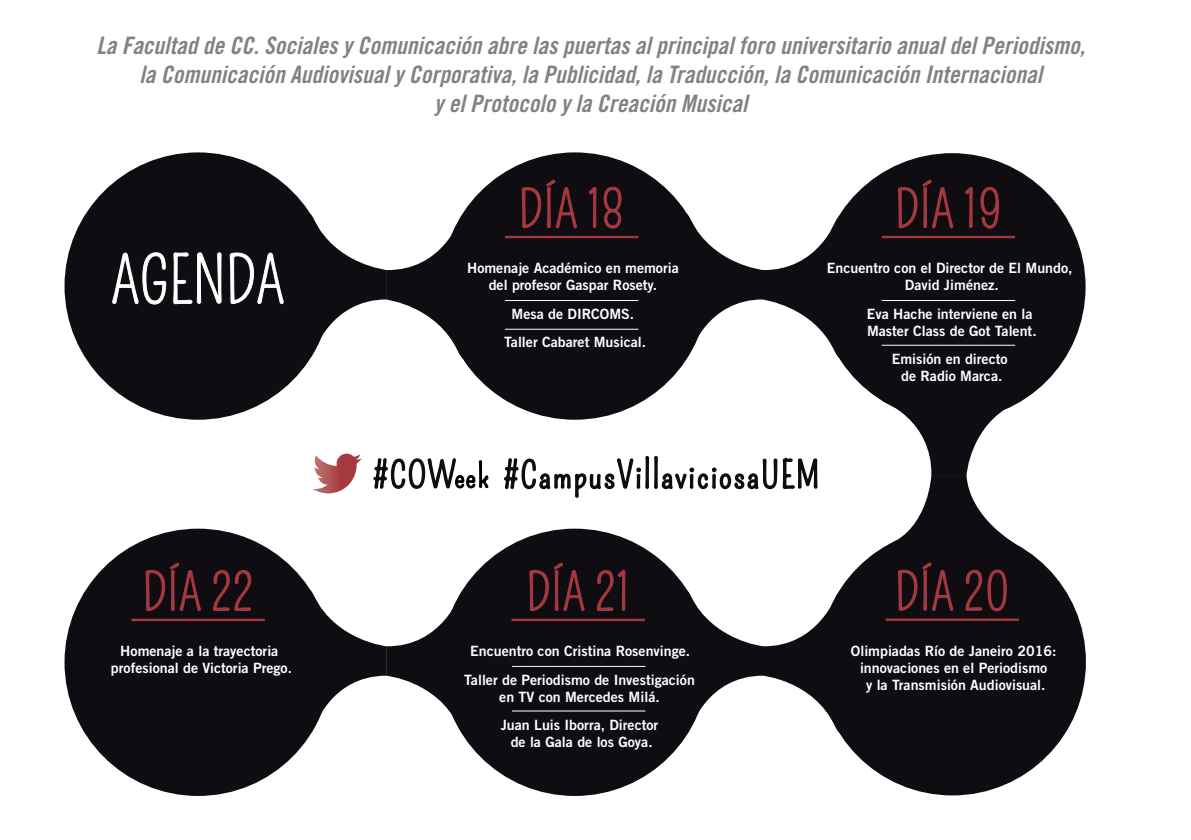
<style>
.page{position:relative;width:1191px;height:840px;background:#fff}
.page>*{position:absolute;margin:0;border:0;box-sizing:border-box;transform-origin:0 0}
.t1{font:63.4px "Pompiere";color:#fff}
.t2{font:50.4px "Pompiere";color:#a63940}
.t3{font:24px/28.8px "Trade Gothic Bold Cond Twenty Obl";color:#808285;text-align:center}
.t4{font:14.2px/17px "Trade Gothic Bold Two";color:#fff;text-align:center}
</style>
<div class="page">
<div style="left:441px;top:152px;width:267px;height:267px;background:#0f0c12;border-radius:50%"></div>
<div style="left:65px;top:152px;width:267px;height:267px;background:#0f0c12;border-radius:50%"></div>
<div style="left:441px;top:528px;width:267px;height:267px;background:#0f0c12;border-radius:50%"></div>
<div style="left:818px;top:153px;width:267px;height:267px;background:#0f0c12;border-radius:50%"></div>
<div style="left:819px;top:528px;width:267px;height:267px;background:#0f0c12;border-radius:50%"></div>
<svg style="left:669px;top:568px;width:187px;height:189px"></svg>
<svg style="left:882px;top:382px;width:164px;height:162px"></svg>
<svg style="left:292px;top:191px;width:187px;height:190px"></svg>
<svg style="left:112px;top:252px;width:54px;height:53px"></svg>
<svg style="left:173px;top:252px;width:49px;height:53px"></svg>
<svg style="left:229px;top:252px;width:55px;height:53px"></svg>
<hr style="left:512px;top:665px;width:133px;height:1px;background:#fff">
<hr style="left:512px;top:710px;width:133px;height:1px;background:#fff">
<svg style="left:898px;top:179px;width:55px;height:50px"></svg>
<svg style="left:965px;top:187px;width:8px;height:41px"></svg>
<svg style="left:980px;top:187px;width:19px;height:42px"></svg>
<hr style="left:881px;top:236px;width:134px;height:2px;background:#a63940">
<hr style="left:881px;top:300px;width:134px;height:1px;background:#fff">
<hr style="left:881px;top:345px;width:134px;height:1px;background:#fff">
<div style="left:65px;top:528px;width:267px;height:267px;background:#0f0c12;border-radius:50%"></div>
<svg style="left:145px;top:562px;width:56px;height:50px"></svg>
<svg style="left:213px;top:570px;width:38px;height:41px"></svg>
<hr style="left:131px;top:618px;width:134px;height:2px;background:#a63940">
<svg style="left:529px;top:562px;width:56px;height:50px"></svg>
<svg style="left:596px;top:569px;width:30px;height:42px"></svg>
<hr style="left:511px;top:618px;width:134px;height:2px;background:#a63940">
<svg style="left:898px;top:562px;width:55px;height:49px"></svg>
<svg style="left:965px;top:569px;width:42px;height:42px"></svg>
<hr style="left:885px;top:618px;width:134px;height:2px;background:#a63940">
<svg style="left:503px;top:176px;width:352px;height:358px"></svg>
<svg style="left:292px;top:453px;width:199px;height:314px"></svg>
<p class="t3" style="left:96px;top:31px;width:990px">La Facultad de CC. Sociales y Comunicación abre las puertas al principal foro universitario anual del Periodismo, la Comunicación Audiovisual y Corporativa, la Publicidad, la Traducción, la Comunicación Internacional<br>y el Protocolo y la Creación Musical</p>
<h2 class="t2" style="left:519px;top:180px;width:107px">DÍA 18</h2>
<h1 class="t1" style="left:111px;top:244px;width:176px">AGENDA</h1>
<p class="t4" style="left:467px;top:259px;width:213px">Homenaje Académico en memoria del profesor Gaspar Rosety.</p>
<p class="t4" style="left:504px;top:299px;width:144px;line-height:28.4px">Mesa de DIRCOMS.<br>Taller Cabaret Musical.</p>
<h2 class="t2" style="left:895px;top:180px;width:108px">DÍA 19</h2>
<p class="t4" style="left:827px;top:259px;width:247px">Encuentro con el Director de El Mundo,<br>David Jiménez.</p>
<p class="t4" style="left:867px;top:305px;width:171px;text-align:left">Eva Hache interviene en la<br>Master Class de Got Talent.</p>
<p class="t4" style="left:891px;top:350px;width:117px">Emisión en directo de Radio Marca.</p>
<h2 class="t2" style="left:143px;top:563px;width:112px">DÍA 22</h2>
<p class="t4" style="left:111px;top:642px;width:183px">Homenaje a la trayectoria profesional de Victoria Prego.</p>
<h2 class="t2" style="left:526px;top:563px;width:105px">DÍA 21</h2>
<h2 class="t2" style="left:895px;top:562px;width:116px">DÍA 20</h2>
<p class="t4" style="left:851px;top:641px;width:207px">Olimpiadas Río de Janeiro 2016: innovaciones en el Periodismo<br>y la Transmisión Audiovisual.</p>
<p class="t4" style="left:464px;top:636px;width:232px;line-height:28.4px">Encuentro con Cristina Rosenvinge.<br>Taller de Periodismo de Investigación</p>
<p class="t4" style="left:499px;top:681px;width:162px;line-height:28.4px;text-align:left">en TV con Mercedes Milá.<br>Juan Luis Iborra, Director</p>
<p class="t4" style="left:511px;top:732px;width:143px">de la Gala de los Goya.</p>
</div>
